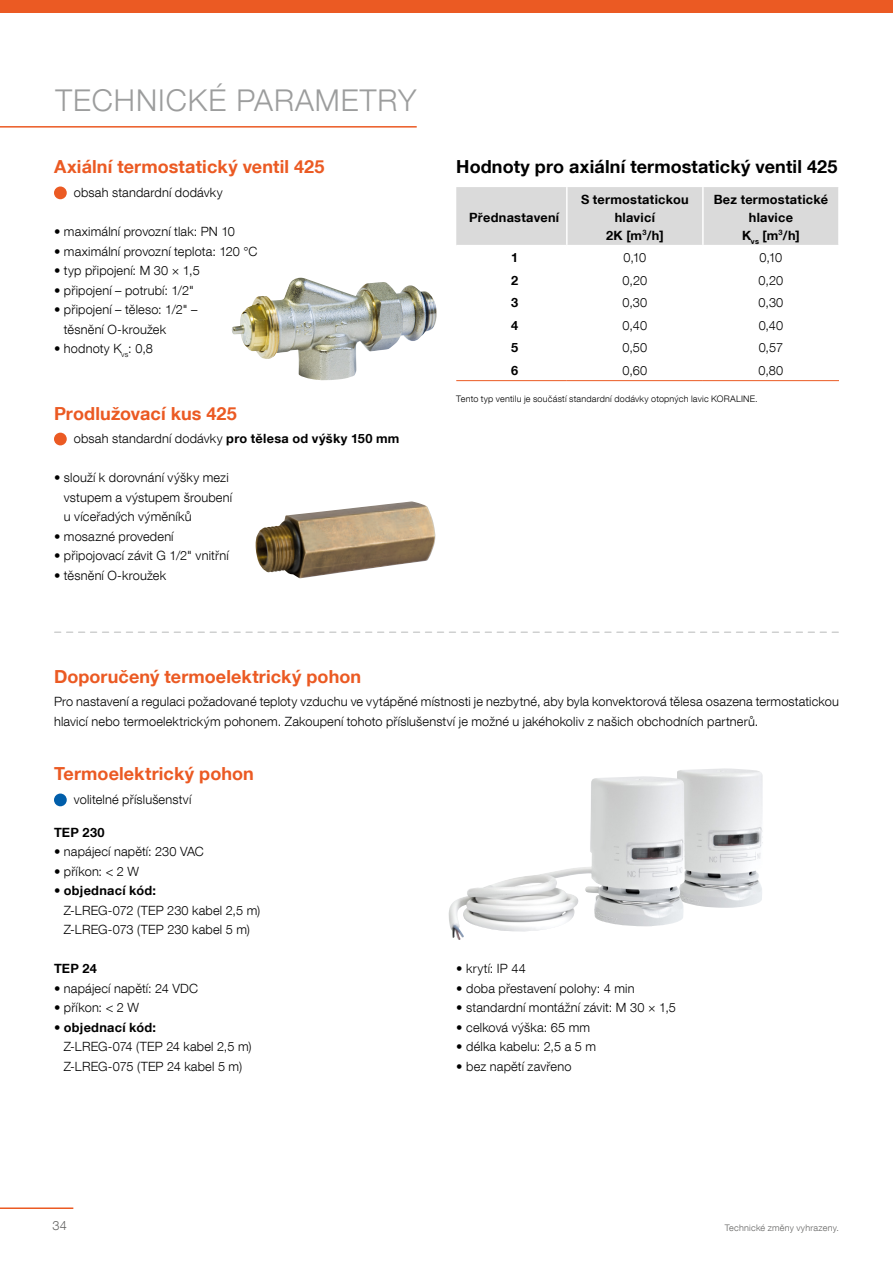
<style>
.page{position:relative;width:893px;height:1263px;background:#fff}
.page>*{position:absolute;margin:0;border:0;box-sizing:border-box;transform-origin:0 0}
.t1{font:300 30px "Helvetica Neue LT Com";letter-spacing:.035em;color:#9c9d9d}
.t2{font:700 18px "Helvetica Neue LT Com";letter-spacing:.005em;color:#eb5a23}
.t3{font:700 18px "Helvetica Neue LT Com";letter-spacing:.01em;color:#000}
.t4{font:300 12.75px/19.5px "Helvetica Neue LT Com";letter-spacing:.015em;color:#000}
.t5{font:700 12.75px/18px "Helvetica Neue LT Com";letter-spacing:.02em;color:#000;text-align:center}
.t6{font:300 12.75px "Helvetica Neue LT Com";color:#636362}
.t7{font:300 9px "Helvetica Neue LT Com";letter-spacing:.025em;color:#000}
.t8{font:300 9px "Helvetica Neue LT Com";letter-spacing:.025em;color:#636362}
.s1{font-weight:700}
</style>
<div class="page">
<hr style="left:0;top:1207px;width:73px;height:2px;background:#eb5a23">
<div style="left:0;top:0;width:893px;height:13px;background:#eb5a23"></div>
<img style="left:255px;top:501px;width:180px;height:77px">
<hr style="left:0;top:126px;width:417px;height:2px;background:#eb5a23">
<div style="left:456px;top:187px;width:382px;height:58px;background:#dadada"></div>
<hr style="left:566px;top:187px;width:2px;height:58px;background:#fff">
<hr style="left:702px;top:187px;width:2px;height:58px;background:#fff">
<hr style="left:456px;top:380px;width:111px;height:1px;background:#eb5a23">
<hr style="left:567px;top:380px;width:136px;height:1px;background:#eb5a23">
<hr style="left:703px;top:380px;width:136px;height:1px;background:#eb5a23">
<div style="left:54px;top:186px;width:13px;height:13px;background:#eb5a23;border-radius:50%"></div>
<div style="left:54px;top:433px;width:13px;height:12px;background:#eb5a23;border-radius:50%"></div>
<svg style="left:55px;top:631px;width:783px;height:2px"></svg>
<img style="left:677px;top:768px;width:86px;height:140px">
<img style="left:448px;top:776px;width:237px;height:164px">
<div style="left:54px;top:793px;width:13px;height:13px;background:#005eaa;border-radius:50%"></div>
<img style="left:231px;top:278px;width:206px;height:103px">
<h1 class="t1" style="left:55px;top:82px;width:362px">TECHNICKÉ PARAMETRY</h1>
<h2 class="t2" style="left:54px;top:156px;width:272px">Axiální termostatický ventil 425</h2>
<p class="t4" style="left:74px;top:183px;width:150px">obsah standardní dodávky</p>
<p class="t4" style="left:54px;top:222px;width:183px">• maximální provozní tlak: PN 10</p>
<p class="t4" style="left:54px;top:241px;width:205px">• maximální provozní teplota: 120 °C</p>
<p class="t4" style="left:54px;top:261px;width:147px">• typ připojení: M 30 × 1,5</p>
<p class="t4" style="left:54px;top:280px;width:141px">• připojení – potrubí: 1/2"</p>
<p class="t4" style="left:64px;top:300px;width:135px;text-indent:-10px">• připojení – těleso: 1/2" – těsnění O-kroužek</p>
<p class="t4" style="left:54px;top:339px;width:100px">• hodnoty K<sub>vs</sub>: 0,8</p>
<h2 class="t2" style="left:54px;top:402px;width:184px">Prodlužovací kus 425</h2>
<p class="t4" style="left:74px;top:429px;width:327px">obsah standardní dodávky <span class="s1">pro tělesa od výšky 150 mm</span></p>
<p class="t4" style="left:64px;top:468px;width:170px;text-indent:-10px">• slouží k dorovnání výšky mezi vstupem a výstupem šroubení u víceřadých výměníků</p>
<p class="t4" style="left:54px;top:526px;width:121px">• mosazné provedení</p>
<p class="t4" style="left:54px;top:546px;width:176px">• připojovací závit G 1/2" vnitřní</p>
<p class="t4" style="left:54px;top:565px;width:114px">• těsnění O-kroužek</p>
<h2 class="t3" style="left:456px;top:156px;width:383px">Hodnoty pro axiální termostatický ventil 425</h2>
<p class="t5" style="left:469px;top:208px;width:91px">Přednastavení</p>
<p class="t5" style="left:581px;top:190px;width:109px">S termostatickou hlavicí<br>2K [m<sup>3</sup>/h]</p>
<p class="t5" style="left:714px;top:190px;width:116px">Bez termostatické hlavice<br>K<sub>vs</sub> [m<sup>3</sup>/h]</p>
<p class="t5" style="left:511px;top:248px;width:9px">1</p>
<p class="t4" style="left:623px;top:248px;width:24px">0,10</p>
<p class="t4" style="left:759px;top:248px;width:24px">0,10</p>
<p class="t5" style="left:511px;top:271px;width:9px">2</p>
<p class="t4" style="left:622px;top:270px;width:26px">0,20</p>
<p class="t4" style="left:759px;top:270px;width:26px">0,20</p>
<p class="t5" style="left:511px;top:293px;width:9px">3</p>
<p class="t4" style="left:622px;top:293px;width:26px">0,30</p>
<p class="t4" style="left:758px;top:293px;width:26px">0,30</p>
<p class="t5" style="left:511px;top:316px;width:9px">4</p>
<p class="t4" style="left:623px;top:315px;width:26px">0,40</p>
<p class="t4" style="left:759px;top:315px;width:26px">0,40</p>
<p class="t5" style="left:511px;top:338px;width:9px">5</p>
<p class="t4" style="left:622px;top:338px;width:26px">0,50</p>
<p class="t4" style="left:759px;top:338px;width:26px">0,57</p>
<p class="t5" style="left:511px;top:361px;width:9px">6</p>
<p class="t4" style="left:622px;top:360px;width:26px">0,60</p>
<p class="t4" style="left:758px;top:360px;width:26px">0,80</p>
<p class="t7" style="left:456px;top:394px;width:303px">Tento typ ventilu je součástí standardní dodávky otopných lavic KORALINE.</p>
<h2 class="t2" style="left:54px;top:665px;width:309px">Doporučený termoelektrický pohon</h2>
<p class="t4" style="left:54px;top:692px;width:786px">Pro nastavení a regulaci požadované teploty vzduchu ve vytápěné místnosti je nezbytné, aby byla konvektorová tělesa osazena termostatickou hlavicí nebo termoelektrickým pohonem. Zakoupení tohoto příslušenství je možné u jakéhokoliv z našich obchodních partnerů.</p>
<h2 class="t2" style="left:54px;top:763px;width:201px">Termoelektrický pohon</h2>
<p class="t4" style="left:74px;top:790px;width:119px">volitelné příslušenství</p>
<p class="t5" style="left:54px;top:823px;width:52px">TEP 230</p>
<p class="t4" style="left:54px;top:842px;width:151px">• napájecí napětí: 230 VAC</p>
<p class="t4" style="left:54px;top:861px;width:87px">• příkon: &lt; 2 W</p>
<p class="t5" style="left:54px;top:881px;width:104px">• objednací kód:</p>
<p class="t4" style="left:64px;top:900px;width:198px">Z-LREG-072 (TEP 230 kabel 2,5 m)<br>Z-LREG-073 (TEP 230 kabel 5 m)</p>
<p class="t5" style="left:54px;top:959px;width:45px">TEP 24</p>
<p class="t4" style="left:54px;top:978px;width:145px">• napájecí napětí: 24 VDC</p>
<p class="t4" style="left:54px;top:998px;width:87px">• příkon: &lt; 2 W</p>
<p class="t5" style="left:54px;top:1018px;width:104px">• objednací kód:</p>
<p class="t4" style="left:64px;top:1037px;width:189px">Z-LREG-074 (TEP 24 kabel 2,5 m)<br>Z-LREG-075 (TEP 24 kabel 5 m)</p>
<p class="t4" style="left:456px;top:959px;width:71px">• krytí: IP 44</p>
<p class="t4" style="left:456px;top:978px;width:180px">• doba přestavení polohy: 4 min</p>
<p class="t4" style="left:456px;top:998px;width:221px">• standardní montážní závit: M 30 × 1,5</p>
<p class="t4" style="left:456px;top:1017px;width:135px">• celková výška: 65 mm</p>
<p class="t4" style="left:456px;top:1037px;width:141px">• délka kabelu: 2,5 a 5 m</p>
<p class="t4" style="left:456px;top:1056px;width:117px">• bez napětí zavřeno</p>
<p class="t6" style="left:52px;top:1217px;width:16px">34</p>
<p class="t8" style="left:725px;top:1222px;width:116px">Technické změny vyhrazeny.</p>
</div>
